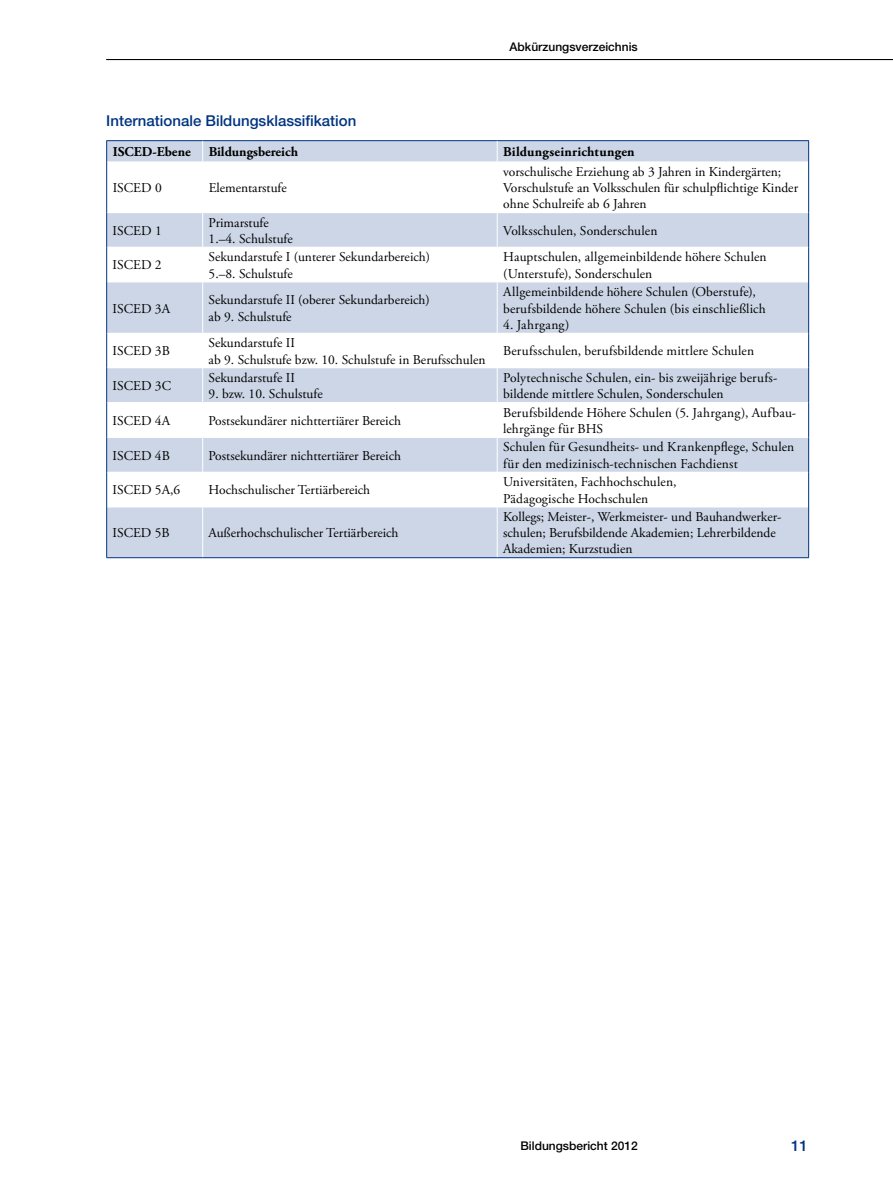
<style>
.page{position:relative;width:893px;height:1191px;background:#fff}
.page>*{position:absolute;margin:0;border:0;box-sizing:border-box;transform-origin:0 0}
.t1{font:500 15px "Helvetica Neue LT Std";color:#003480}
.t2{font:13.5px/16.2px "Adobe Garamond Pro";color:#000}
.t3{font:700 13.5px "Adobe Garamond Pro";color:#000}
.t4{font:13.5px "Adobe Garamond Pro";letter-spacing:.02em;color:#000}
.t5{font:500 12px "Helvetica Neue LT Std";color:#000}
</style>
<div class="page">
<div style="left:107px;top:141px;width:701px;height:416px;background:#ccd6e6"></div>
<svg style="left:107px;top:163px;width:701px;height:343px"></svg>
<svg style="left:106px;top:141px;width:1px;height:21px"></svg>
<hr style="left:106px;top:140px;width:97px;height:1px;background:#003480">
<hr style="left:203px;top:140px;width:294px;height:1px;background:#003480">
<hr style="left:107px;top:162px;width:96px;height:1px;background:#fff">
<hr style="left:203px;top:162px;width:294px;height:1px;background:#fff">
<hr style="left:497px;top:162px;width:311px;height:1px;background:#fff">
<hr style="left:107px;top:212px;width:96px;height:1px;background:#fff">
<hr style="left:203px;top:212px;width:294px;height:1px;background:#fff">
<hr style="left:497px;top:212px;width:311px;height:1px;background:#fff">
<hr style="left:107px;top:247px;width:96px;height:1px;background:#fff">
<hr style="left:203px;top:247px;width:294px;height:1px;background:#fff">
<hr style="left:497px;top:247px;width:311px;height:1px;background:#fff">
<hr style="left:107px;top:281px;width:96px;height:1px;background:#fff">
<hr style="left:203px;top:281px;width:294px;height:1px;background:#fff">
<hr style="left:497px;top:281px;width:311px;height:1px;background:#fff">
<hr style="left:107px;top:333px;width:96px;height:1px;background:#fff">
<hr style="left:203px;top:333px;width:294px;height:1px;background:#fff">
<hr style="left:497px;top:333px;width:311px;height:1px;background:#fff">
<hr style="left:107px;top:367px;width:96px;height:1px;background:#fff">
<hr style="left:203px;top:367px;width:294px;height:1px;background:#fff">
<hr style="left:497px;top:367px;width:311px;height:1px;background:#fff">
<hr style="left:107px;top:402px;width:96px;height:1px;background:#fff">
<hr style="left:203px;top:402px;width:294px;height:1px;background:#fff">
<hr style="left:497px;top:402px;width:311px;height:1px;background:#fff">
<hr style="left:107px;top:437px;width:96px;height:1px;background:#fff">
<hr style="left:203px;top:437px;width:294px;height:1px;background:#fff">
<hr style="left:497px;top:437px;width:311px;height:1px;background:#fff">
<hr style="left:107px;top:472px;width:96px;height:1px;background:#fff">
<hr style="left:203px;top:472px;width:294px;height:1px;background:#fff">
<hr style="left:497px;top:472px;width:311px;height:1px;background:#fff">
<hr style="left:107px;top:506px;width:96px;height:1px;background:#fff">
<hr style="left:203px;top:506px;width:294px;height:1px;background:#fff">
<hr style="left:497px;top:506px;width:311px;height:1px;background:#fff">
<hr style="left:497px;top:140px;width:312px;height:1px;background:#003480">
<svg style="left:808px;top:141px;width:1px;height:21px"></svg>
<hr style="left:106px;top:162px;width:1px;height:51px;background:#003480">
<hr style="left:808px;top:162px;width:1px;height:51px;background:#003480">
<svg style="left:202px;top:141px;width:1px;height:21px"></svg>
<svg style="left:497px;top:141px;width:1px;height:21px"></svg>
<hr style="left:202px;top:162px;width:1px;height:50px;background:#fff">
<hr style="left:497px;top:162px;width:1px;height:50px;background:#fff">
<hr style="left:202px;top:213px;width:1px;height:34px;background:#fff">
<hr style="left:497px;top:213px;width:1px;height:34px;background:#fff">
<hr style="left:202px;top:247px;width:1px;height:34px;background:#fff">
<hr style="left:497px;top:247px;width:1px;height:34px;background:#fff">
<hr style="left:202px;top:282px;width:1px;height:51px;background:#fff">
<hr style="left:497px;top:282px;width:1px;height:51px;background:#fff">
<hr style="left:202px;top:334px;width:1px;height:33px;background:#fff">
<hr style="left:497px;top:334px;width:1px;height:33px;background:#fff">
<hr style="left:202px;top:368px;width:1px;height:34px;background:#fff">
<hr style="left:497px;top:368px;width:1px;height:34px;background:#fff">
<hr style="left:202px;top:403px;width:1px;height:34px;background:#fff">
<hr style="left:497px;top:403px;width:1px;height:34px;background:#fff">
<hr style="left:202px;top:438px;width:1px;height:34px;background:#fff">
<hr style="left:497px;top:438px;width:1px;height:34px;background:#fff">
<hr style="left:202px;top:472px;width:1px;height:34px;background:#fff">
<hr style="left:497px;top:472px;width:1px;height:34px;background:#fff">
<hr style="left:202px;top:507px;width:1px;height:50px;background:#fff">
<hr style="left:497px;top:507px;width:1px;height:50px;background:#fff">
<hr style="left:106px;top:213px;width:1px;height:34px;background:#003480">
<hr style="left:808px;top:213px;width:1px;height:34px;background:#003480">
<hr style="left:106px;top:247px;width:1px;height:35px;background:#003480">
<hr style="left:808px;top:247px;width:1px;height:35px;background:#003480">
<hr style="left:106px;top:282px;width:1px;height:51px;background:#003480">
<hr style="left:808px;top:282px;width:1px;height:51px;background:#003480">
<hr style="left:106px;top:333px;width:1px;height:35px;background:#003480">
<hr style="left:808px;top:333px;width:1px;height:35px;background:#003480">
<hr style="left:106px;top:368px;width:1px;height:34px;background:#003480">
<hr style="left:808px;top:368px;width:1px;height:34px;background:#003480">
<hr style="left:106px;top:402px;width:1px;height:35px;background:#003480">
<hr style="left:808px;top:402px;width:1px;height:35px;background:#003480">
<hr style="left:106px;top:437px;width:1px;height:35px;background:#003480">
<hr style="left:808px;top:437px;width:1px;height:35px;background:#003480">
<hr style="left:106px;top:472px;width:1px;height:35px;background:#003480">
<hr style="left:808px;top:472px;width:1px;height:35px;background:#003480">
<hr style="left:106px;top:507px;width:1px;height:50px;background:#003480">
<hr style="left:106px;top:557px;width:97px;height:1px;background:#003480">
<hr style="left:203px;top:557px;width:294px;height:1px;background:#003480">
<hr style="left:808px;top:507px;width:1px;height:50px;background:#003480">
<hr style="left:497px;top:557px;width:312px;height:1px;background:#003480">
<hr style="left:106px;top:59px;width:787px;height:1px;background:#000">
<p class="t5" style="left:510px;top:40px;width:130px">Abkürzungsverzeichnis</p>
<p class="t1" style="left:106px;top:112px;width:252px">Internationale Bildungsklassifikation</p>
<p class="t3" style="left:113px;top:144px;width:80px">ISCED-Ebene</p>
<p class="t3" style="left:209px;top:144px;width:91px">Bildungsbereich</p>
<p class="t3" style="left:503px;top:144px;width:133px">Bildungseinrichtungen</p>
<p class="t2" style="left:113px;top:180px;width:51px">ISCED 0</p>
<p class="t2" style="left:209px;top:180px;width:80px">Elementarstufe</p>
<p class="t2" style="left:503px;top:164px;width:296px">vorschulische Erziehung ab 3 Jahren in Kindergärten;<br>Vorschulstufe an Volksschulen für schulpflichtige Kinder ohne Schulreife ab 6 Jahren</p>
<p class="t2" style="left:113px;top:223px;width:51px">ISCED 1</p>
<p class="t2" style="left:209px;top:215px;width:86px">Primarstufe<br>1.–4. Schulstufe</p>
<p class="t2" style="left:503px;top:223px;width:156px">Volksschulen, Sonderschulen</p>
<p class="t2" style="left:113px;top:257px;width:51px">ISCED 2</p>
<p class="t2" style="left:209px;top:249px;width:223px">Sekundarstufe I (unterer Sekundarbereich)<br>5.–8. Schulstufe</p>
<p class="t2" style="left:503px;top:249px;width:265px">Hauptschulen, allgemeinbildende höhere Schulen (Unterstufe), Sonderschulen</p>
<p class="t2" style="left:113px;top:300px;width:59px">ISCED 3A</p>
<p class="t2" style="left:209px;top:292px;width:223px">Sekundarstufe II (oberer Sekundarbereich) ab 9. Schulstufe</p>
<p class="t2" style="left:503px;top:284px;width:264px">Allgemeinbildende höhere Schulen (Oberstufe), berufsbildende höhere Schulen (bis einschließlich</p>
<p class="t4" style="left:503px;top:317px;width:68px">4. Jahrgang)</p>
<p class="t2" style="left:113px;top:343px;width:59px">ISCED 3B</p>
<p class="t2" style="left:209px;top:335px;width:278px">Sekundarstufe II<br>ab 9. Schulstufe bzw. 10. Schulstufe in Berufsschulen</p>
<p class="t2" style="left:503px;top:343px;width:252px">Berufsschulen, berufsbildende mittlere Schulen</p>
<p class="t2" style="left:113px;top:378px;width:60px">ISCED 3C</p>
<p class="t2" style="left:503px;top:370px;width:275px">Polytechnische Schulen, ein- bis zweijährige berufs&shy;bildende mittlere Schulen, Sonderschulen</p>
<p class="t2" style="left:209px;top:370px;width:88px">Sekundarstufe II</p>
<p class="t2" style="left:209px;top:386px;width:116px">9. bzw. 10. Schulstufe</p>
<p class="t2" style="left:113px;top:413px;width:59px">ISCED 4A</p>
<p class="t2" style="left:209px;top:413px;width:194px">Postsekundärer nichttertiärer Bereich</p>
<p class="t2" style="left:503px;top:404px;width:295px">Berufsbildende Höhere Schulen (5. Jahrgang), Aufbau&shy;lehrgänge für BHS</p>
<p class="t2" style="left:113px;top:448px;width:59px">ISCED 4B</p>
<p class="t2" style="left:209px;top:448px;width:194px">Postsekundärer nichttertiärer Bereich</p>
<p class="t2" style="left:503px;top:439px;width:293px">Schulen für Gesundheits- und Krankenpflege, Schulen für den medizinisch-technischen Fachdienst</p>
<p class="t2" style="left:113px;top:482px;width:69px">ISCED 5A,6</p>
<p class="t2" style="left:209px;top:482px;width:163px">Hochschulischer Tertiärbereich</p>
<p class="t2" style="left:503px;top:474px;width:175px">Universitäten, Fachhochschulen,<br>Pädagogische Hochschulen</p>
<p class="t2" style="left:113px;top:525px;width:59px">ISCED 5B</p>
<p class="t2" style="left:209px;top:525px;width:191px">Außerhochschulischer Tertiärbereich</p>
<p class="t2" style="left:503px;top:509px;width:280px">Kollegs; Meister-, Werkmeister- und Bauhandwerker&shy;schulen; Berufsbildende Akademien; Lehrerbildende<br>Akademien; Kurzstudien</p>
<p class="t5" style="left:520px;top:1139px;width:119px">Bildungsbericht 2012</p>
<p class="t1" style="left:791px;top:1136px;width:18px">11</p>
</div>
